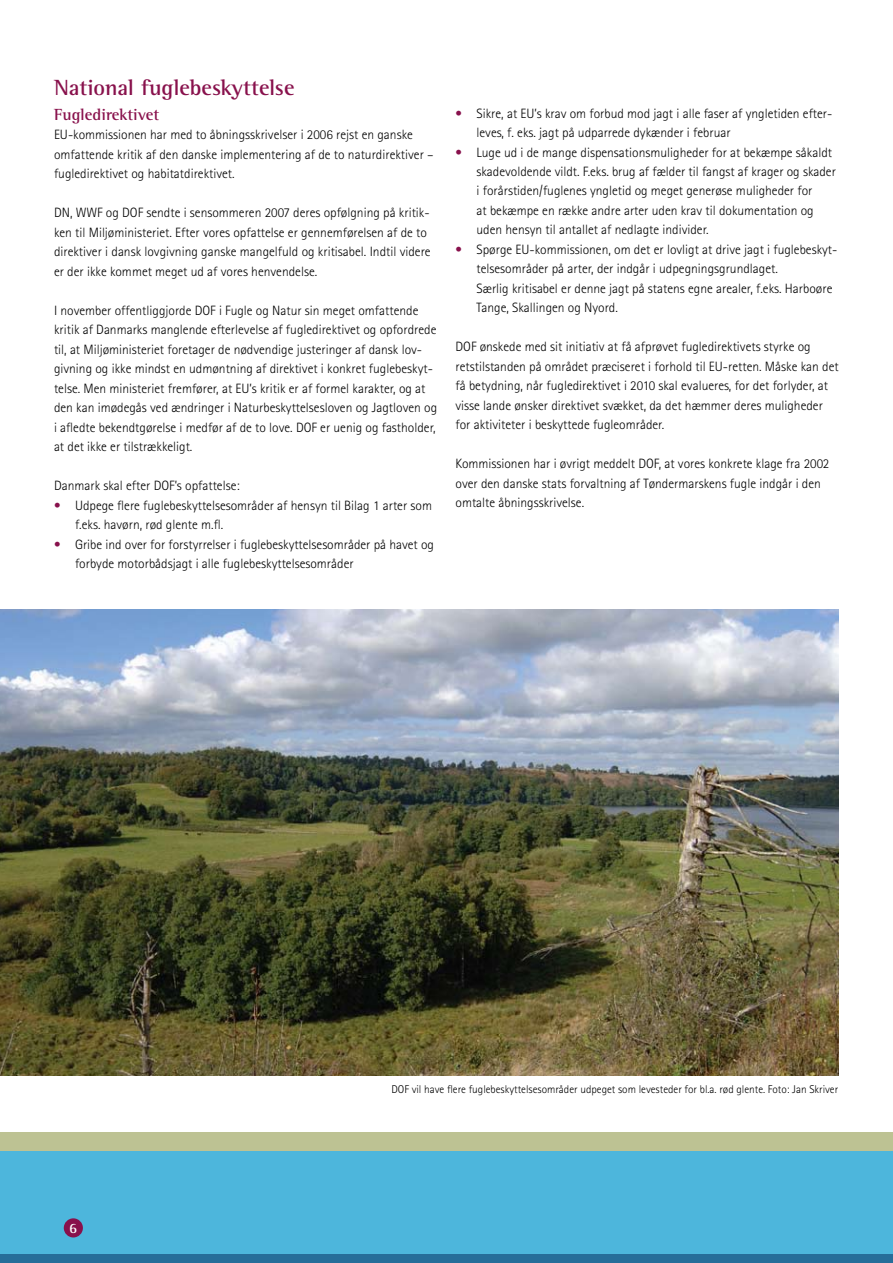
<style>
.page{position:relative;width:893px;height:1263px;background:#fff}
.page>*{position:absolute;margin:0;border:0;box-sizing:border-box;transform-origin:0 0}
.t1{font:700 22.5px "Rotis Semi Serif Std";color:#88114c}
.t2{font:700 16.5px "Rotis Semi Serif Std";color:#88114c}
.t3{font:700 14.55px "Rotis Semi Serif Std";color:#fff}
.t4{font:300 13.5px/19.5px "Rotis Sans Serif Std";color:#000}
.t5{font:300 11.25px "Rotis Sans Serif Std";color:#000}
.s1{color:#88114c}
</style>
<div class="page">
<div style="left:0;top:1132px;width:893px;height:21px;background:#bdc293"></div>
<img style="left:0;top:609px;width:838px;height:466px">
<div style="left:0;top:1254px;width:893px;height:9px;background:#266d99"></div>
<div style="left:0;top:1151px;width:893px;height:103px;background:#4db6dc"></div>
<div style="left:64px;top:1218px;width:19px;height:19px;background:#88114c;border-radius:50%"></div>
<h1 class="t1" style="left:54px;top:74px;width:242px">National fuglebeskyttelse</h1>
<p class="t2" style="left:54px;top:104px;width:107px">Fugledirektivet</p>
<p class="t4" style="left:54px;top:125px;width:381px">EU-kommissionen har med to åbningsskrivelser i 2006 rejst en ganske omfattende kritik af den danske implementering af de to naturdirektiver – fugledirektivet og habitatdirektivet.</p>
<p class="t4" style="left:54px;top:203px;width:378px">DN, WWF og DOF sendte i sensommeren 2007 deres opfølgning på kritik&shy;ken til Miljøministeriet. Efter vores opfattelse er gennemførelsen af de to direktiver i dansk lovgivning ganske mangelfuld og kritisabel. Indtil videre er der ikke kommet meget ud af vores henvendelse.</p>
<p class="t4" style="left:54px;top:300px;width:385px">I november offentliggjorde DOF i Fugle og Natur sin meget omfattende kritik af Danmarks manglende efterlevelse af fugledirektivet og opfordrede til, at Miljøministeriet foretager de nødvendige justeringer af dansk lov&shy;givning og ikke mindst en udmøntning af direktivet i konkret fuglebeskyt&shy;telse. Men ministeriet fremfører, at EU’s kritik er af formel karakter, og at den kan imødegås ved ændringer i Naturbeskyttelsesloven og Jagtloven og i afledte bekendtgørelse i medfør af de to love. DOF er uenig og fastholder, at det ikke er tilstrækkeligt.</p>
<p class="t4" style="left:54px;top:476px;width:187px">Danmark skal efter DOF’s opfattelse:</p>
<p class="t4" style="left:75px;top:495px;width:358px;text-indent:-21px"><span class="s1">•</span> Udpege flere fuglebeskyttelsesområder af hensyn til Bilag 1 arter som f.eks. havørn, rød glente m.fl.</p>
<p class="t4" style="left:75px;top:534px;width:361px;text-indent:-21px"><span class="s1">•</span> Gribe ind over for forstyrrelser i fuglebeskyttelsesområder på havet og forbyde motorbådsjagt i alle fuglebeskyttelsesområder</p>
<p class="t4" style="left:476px;top:103px;width:357px;text-indent:-21px"><span class="s1">•</span> Sikre, at EU’s krav om forbud mod jagt i alle faser af yngletiden efter&shy;leves, f. eks. jagt på udparrede dykænder i februar</p>
<p class="t4" style="left:476px;top:142px;width:361px;text-indent:-21px"><span class="s1">•</span> Luge ud i de mange dispensationsmuligheder for at bekæmpe såkaldt skadevoldende vildt. F.eks. brug af fælder til fangst af krager og skader i forårstiden/fuglenes yngletid og meget generøse muligheder for<br>at bekæmpe en række andre arter uden krav til dokumentation og uden hensyn til antallet af nedlagte individer.</p>
<p class="t4" style="left:476px;top:240px;width:362px;text-indent:-21px"><span class="s1">•</span> Spørge EU-kommissionen, om det er lovligt at drive jagt i fuglebeskyt&shy;telsesområder på arter, der indgår i udpegningsgrundlaget.<br>Særlig kritisabel er denne jagt på statens egne arealer, f.eks. Harboøre Tange, Skallingen og Nyord.</p>
<p class="t4" style="left:455px;top:337px;width:385px">DOF ønskede med sit initiativ at få afprøvet fugledirektivets styrke og retstilstanden på området præciseret i forhold til EU-retten. Måske kan det få betydning, når fugledirektivet i 2010 skal evalueres, for det forlyder, at visse lande ønsker direktivet svækket, da det hæmmer deres muligheder for aktiviteter i beskyttede fugleområder.</p>
<p class="t4" style="left:455px;top:454px;width:375px">Kommissionen har i øvrigt meddelt DOF, at vores konkrete klage fra 2002 over den danske stats forvaltning af Tøndermarskens fugle indgår i den omtalte åbningsskrivelse.</p>
<p class="t3" style="left:69px;top:1219px;width:10px">6</p>
<p class="t5" style="left:391px;top:1083px;width:448px">DOF vil have flere fuglebeskyttelsesområder udpeget som levesteder for bl.a. rød glente. Foto: Jan Skriver</p>
</div>
